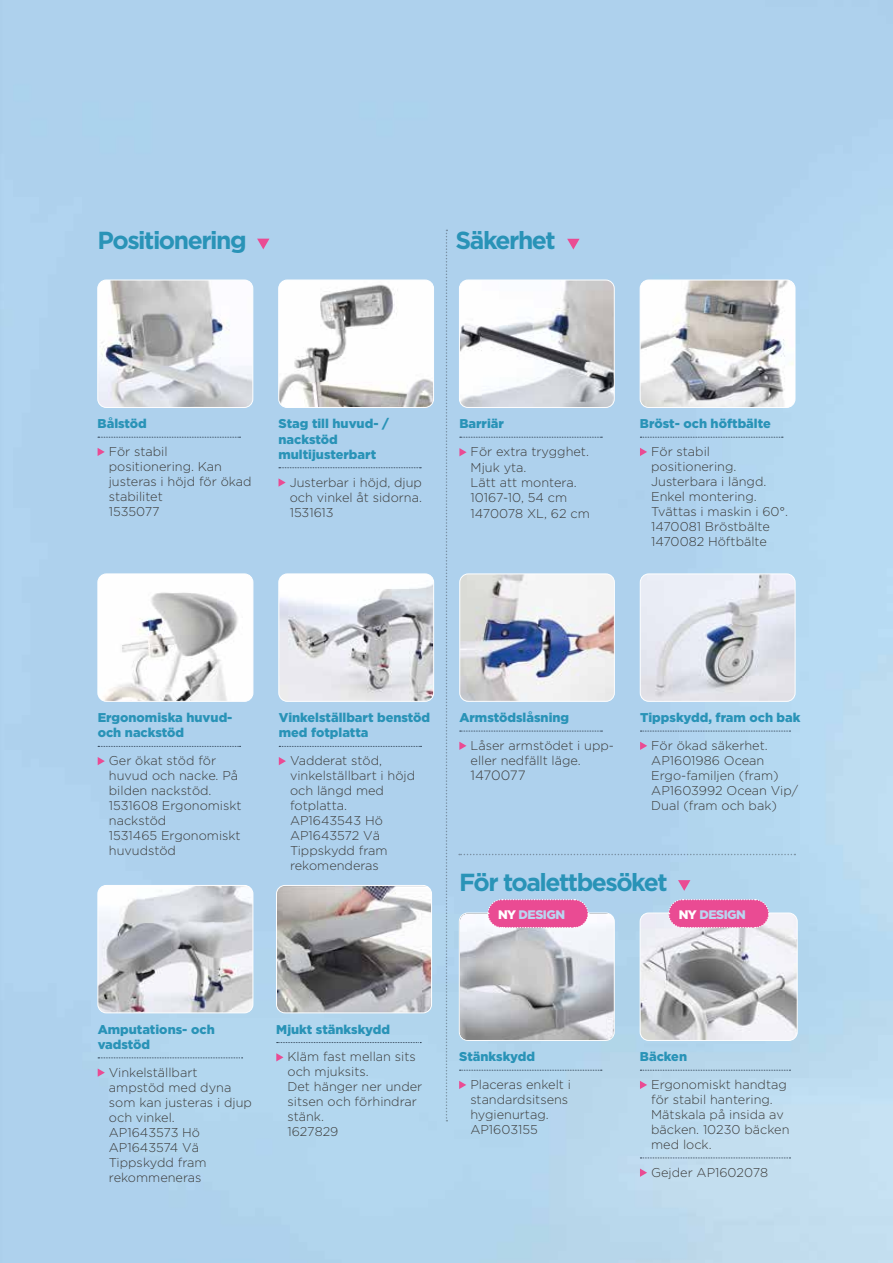
<style>
.page{position:relative;width:893px;height:1263px;background:#fff}
.page>*{position:absolute;margin:0;border:0;box-sizing:border-box;transform-origin:0 0}
.t1{font:700 24.6px "Gotham";letter-spacing:-.06em;color:#2993b7}
.t2{font:300 13.5px "Gotham";letter-spacing:-.01em;color:#3c3c3b}
.t3{font:300 12.75px/15px "Gotham";color:#3c3c3b}
.t4{font:900 12.75px/15.3px "Gotham";color:#2993b7}
.t5{font:900 12.3px "Gotham";letter-spacing:-.04em;color:#b9d4f0}
.s1{color:#fff}
</style>
<div class="page">
<img style="left:0;top:0;width:893px;height:1263px">
<img style="left:98px;top:574px;width:155px;height:127px">
<div style="left:98px;top:574px;width:155px;height:127px;border:1px solid #fff;border-radius:9px"></div>
<img style="left:460px;top:574px;width:154px;height:127px">
<div style="left:460px;top:574px;width:155px;height:127px;border:1px solid #fff;border-radius:9px"></div>
<img style="left:279px;top:574px;width:155px;height:127px">
<div style="left:279px;top:574px;width:155px;height:127px;border:1px solid #fff;border-radius:9px"></div>
<img style="left:640px;top:574px;width:155px;height:127px">
<div style="left:640px;top:574px;width:155px;height:127px;border:1px solid #fff;border-radius:9px"></div>
<img style="left:98px;top:280px;width:155px;height:127px">
<div style="left:98px;top:280px;width:155px;height:128px;border:1px solid #fff;border-radius:9px"></div>
<img style="left:459px;top:280px;width:155px;height:127px">
<div style="left:459px;top:280px;width:155px;height:128px;border:1px solid #fff;border-radius:9px"></div>
<img style="left:279px;top:280px;width:155px;height:127px">
<div style="left:279px;top:280px;width:155px;height:128px;border:1px solid #fff;border-radius:9px"></div>
<img style="left:640px;top:280px;width:155px;height:127px">
<div style="left:640px;top:280px;width:155px;height:128px;border:1px solid #fff;border-radius:9px"></div>
<img style="left:640px;top:913px;width:157px;height:127px">
<div style="left:640px;top:913px;width:157px;height:128px;border:1px solid #fff;border-radius:9px"></div>
<img style="left:98px;top:885px;width:155px;height:128px">
<div style="left:98px;top:885px;width:155px;height:128px;border:1px solid #fff;border-radius:9px"></div>
<img style="left:276px;top:885px;width:156px;height:128px">
<div style="left:276px;top:885px;width:156px;height:128px;border:1px solid #fff;border-radius:9px"></div>
<svg style="left:98px;top:437px;width:142px;height:1px"></svg>
<svg style="left:98px;top:448px;width:7px;height:8px"></svg>
<svg style="left:460px;top:437px;width:142px;height:1px"></svg>
<svg style="left:459px;top:448px;width:8px;height:8px"></svg>
<svg style="left:98px;top:746px;width:143px;height:1px"></svg>
<svg style="left:98px;top:757px;width:7px;height:8px"></svg>
<svg style="left:460px;top:731px;width:142px;height:1px"></svg>
<svg style="left:459px;top:742px;width:7px;height:8px"></svg>
<svg style="left:279px;top:467px;width:142px;height:1px"></svg>
<svg style="left:279px;top:478px;width:7px;height:9px"></svg>
<svg style="left:640px;top:437px;width:143px;height:1px"></svg>
<svg style="left:640px;top:448px;width:7px;height:8px"></svg>
<svg style="left:279px;top:746px;width:142px;height:1px"></svg>
<svg style="left:279px;top:757px;width:7px;height:8px"></svg>
<svg style="left:640px;top:731px;width:150px;height:1px"></svg>
<svg style="left:640px;top:742px;width:7px;height:8px"></svg>
<svg style="left:98px;top:1057px;width:145px;height:1px"></svg>
<svg style="left:98px;top:1068px;width:7px;height:9px"></svg>
<svg style="left:459px;top:1070px;width:143px;height:1px"></svg>
<svg style="left:459px;top:1081px;width:7px;height:8px"></svg>
<svg style="left:640px;top:1070px;width:150px;height:1px"></svg>
<svg style="left:640px;top:1157px;width:150px;height:1px"></svg>
<svg style="left:640px;top:1081px;width:7px;height:8px"></svg>
<svg style="left:640px;top:1168px;width:7px;height:9px"></svg>
<svg style="left:257px;top:239px;width:12px;height:10px"></svg>
<svg style="left:567px;top:239px;width:13px;height:10px"></svg>
<svg style="left:667px;top:898px;width:103px;height:31px;background:#e568a5"></svg>
<svg style="left:459px;top:898px;width:155px;height:142px"></svg>
<svg style="left:678px;top:880px;width:12px;height:11px"></svg>
<svg style="left:459px;top:854px;width:336px;height:1px"></svg>
<svg style="left:277px;top:1042px;width:144px;height:1px"></svg>
<svg style="left:276px;top:1053px;width:7px;height:8px"></svg>
<svg style="left:446px;top:230px;width:1px;height:891px"></svg>
<h1 class="t1" style="left:98px;top:224px;width:151px">Positionering</h1>
<h1 class="t1" style="left:456px;top:224px;width:102px">Säkerhet</h1>
<p class="t4" style="left:98px;top:416px;width:51px">Bålstöd</p>
<p class="t3" style="left:109px;top:444px;width:144px">För stabil positionering. Kan justeras i höjd för ökad stabilitet<br>1535077</p>
<p class="t4" style="left:279px;top:416px;width:112px">Stag till huvud- / nackstöd multijusterbart</p>
<p class="t3" style="left:290px;top:475px;width:134px;text-align:justify">Justerbar i höjd, djup och vinkel åt sidorna.<br>1531613</p>
<p class="t4" style="left:459px;top:416px;width:46px">Barriär</p>
<p class="t3" style="left:471px;top:444px;width:121px">För extra trygghet.<br>Mjuk yta.<br>Lätt att montera.<br>10167-10, 54 cm<br>1470078 XL, 62 cm</p>
<p class="t4" style="left:640px;top:416px;width:132px">Bröst- och höftbälte</p>
<p class="t3" style="left:651px;top:444px;width:139px">För stabil positionering.<br>Justerbara i längd.<br>Enkel montering.<br>Tvättas i maskin i 60°.<br>1470081 Bröstbälte<br>1470082 Höftbälte</p>
<p class="t4" style="left:98px;top:710px;width:136px">Ergonomiska huvud&shy;och nackstöd</p>
<p class="t3" style="left:109px;top:753px;width:134px">Ger ökat stöd för huvud och nacke. På bilden nackstöd.<br>1531608 Ergonomiskt nackstöd<br>1531465 Ergonomiskt huvudstöd</p>
<p class="t4" style="left:279px;top:710px;width:153px">Vinkelställbart benstöd med fotplatta</p>
<p class="t3" style="left:290px;top:753px;width:127px">Vadderat stöd, vinkelställbart i höjd och längd med fotplatta.<br>AP1643543 Hö<br>AP1643572 Vä<br>Tippskydd fram rekomenderas</p>
<p class="t4" style="left:459px;top:710px;width:111px">Armstödslåsning</p>
<p class="t3" style="left:471px;top:738px;width:145px">Låser armstödet i upp&shy;eller nedfällt läge.</p>
<p class="t2" style="left:471px;top:768px;width:57px">1470077</p>
<p class="t4" style="left:640px;top:710px;width:162px">Tippskydd, fram och bak</p>
<p class="t3" style="left:651px;top:738px;width:148px">För ökad säkerhet.<br>AP1601986 Ocean<br>Ergo-familjen (fram)<br>AP1603992 Ocean Vip/<br>Dual (fram och bak)</p>
<h1 class="t1" style="left:459px;top:866px;width:210px">För toalettbesöket</h1>
<p class="t5" style="left:498px;top:906px;width:69px"><span class="s1">NY</span> DESIGN</p>
<p class="t5" style="left:679px;top:906px;width:69px"><span class="s1">NY</span> DESIGN</p>
<p class="t4" style="left:98px;top:1021px;width:119px">Amputations- och vadstöd</p>
<p class="t3" style="left:109px;top:1065px;width:145px">Vinkelställbart ampstöd med dyna som kan justeras i djup och vinkel.<br>AP1643573 Hö<br>AP1643574 Vä<br>Tippskydd fram rekommeneras</p>
<p class="t4" style="left:276px;top:1021px;width:115px">Mjukt stänkskydd</p>
<p class="t3" style="left:287px;top:1049px;width:136px">Kläm fast mellan sits och mjuksits.<br>Det hänger ner under sitsen och förhindrar stänk.<br>1627829</p>
<p class="t4" style="left:459px;top:1049px;width:77px">Stänkskydd</p>
<p class="t3" style="left:470px;top:1077px;width:102px">Placeras enkelt i standardsitsens hygienurtag.<br>AP1603155</p>
<p class="t4" style="left:640px;top:1049px;width:49px">Bäcken</p>
<p class="t3" style="left:651px;top:1077px;width:140px">Ergonomiskt handtag för stabil hantering.<br>Mätskala på insida av bäcken. 10230 bäcken med lock.</p>
<p class="t3" style="left:651px;top:1165px;width:118px">Gejder AP1602078</p>
</div>
